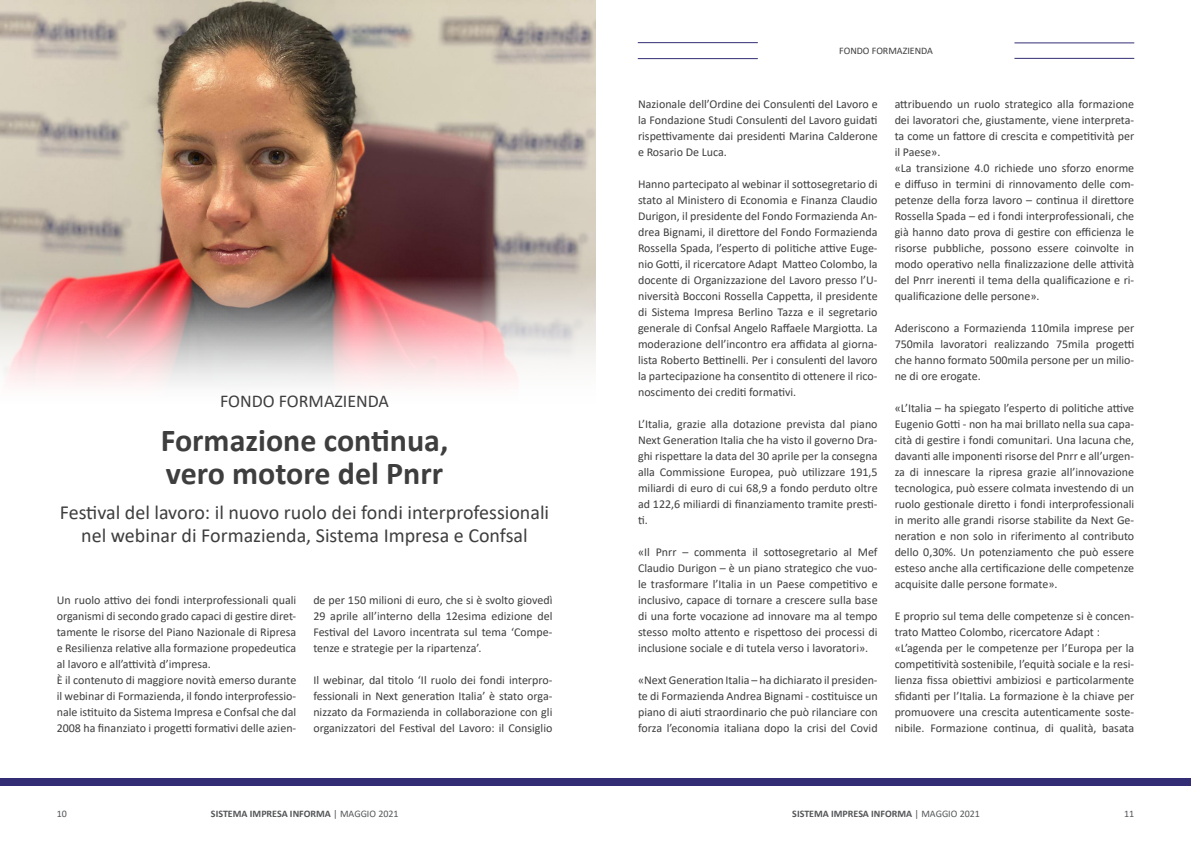
<style>
.page{position:relative;width:1191px;height:842px;background:#fff}
.page>*{position:absolute;margin:0;border:0;box-sizing:border-box;transform-origin:0 0}
.titolo{font:700 32px/33px "Calibri";color:#3e3e3f}
.sottotitolo{font:20px/23px "Calibri";color:#3e3e3f;text-align:center}
.titolo-2{font:18px "Calibri";color:#3e3e3f}
.testo{font:12px/16px "Calibri";color:#3e3e3f;text-align:justify}
.data{font:700 10px "Calibri";color:#545557}
.t1{font:10px "Calibri";color:#3e3e3f}
.t2{font:10px "Calibri";color:#545557}
.s1{font-weight:400}
</style>
<div class="page">
<div style="left:595px;top:778px;width:596px;height:7px;background:#322d74"></div>
<hr style="left:1014px;top:58px;width:120px;height:1px;background:#322d74">
<div style="left:0;top:778px;width:595px;height:7px;background:#322d74"></div>
<hr style="left:1014px;top:43px;width:120px;height:1px;background:#322d74">
<hr style="left:638px;top:58px;width:120px;height:1px;background:#322d74">
<hr style="left:638px;top:42px;width:120px;height:1px;background:#322d74">
<img style="left:0;top:0;width:595px;height:385px">
<p class="titolo-2" style="left:220px;top:388px;width:170px">FONDO FORMAZIENDA</p>
<p class="titolo" style="left:161px;top:423px;width:289px">Formazione continua, vero motore del Pnrr</p>
<p class="sottotitolo" style="left:60px;top:500px;width:491px">Festival del lavoro: il nuovo ruolo dei fondi interprofessionali nel webinar di Formazienda, Sistema Impresa e Confsal</p>
<p class="testo" style="left:57px;top:591px;width:241px">Un ruolo attivo dei fondi interprofessionali quali organismi di secondo grado capaci di gestire diret&shy;tamente le risorse del Piano Nazionale di Ripresa e Resilienza relative alla formazione propedeutica al lavoro e all’attività d’impresa.</p>
<p class="testo" style="left:57px;top:671px;width:241px">È il contenuto di maggiore novità emerso durante il webinar di Formazienda, il fondo interprofessio&shy;nale istituito da Sistema Impresa e Confsal che dal 2008 ha finanziato i progetti formativi delle azien-</p>
<p class="testo" style="left:313px;top:591px;width:241px">de per 150 milioni di euro, che si è svolto giovedì 29 aprile all’interno della 12esima edizione del Festival del Lavoro incentrata sul tema ‘Compe&shy;tenze e strategie per la ripartenza’.</p>
<p class="testo" style="left:313px;top:671px;width:241px">Il webinar, dal titolo ‘Il ruolo dei fondi interpro&shy;fessionali in Next generation Italia’ è stato orga&shy;nizzato da Formazienda in collaborazione con gli organizzatori del Festival del Lavoro: il Consiglio</p>
<p class="t1" style="left:839px;top:44px;width:95px">FONDO FORMAZIENDA</p>
<p class="testo" style="left:638px;top:96px;width:241px">Nazionale dell’Ordine dei Consulenti del Lavoro e la Fondazione Studi Consulenti del Lavoro guidati rispettivamente dai presidenti Marina Calderone e Rosario De Luca.</p>
<p class="testo" style="left:638px;top:176px;width:241px">Hanno partecipato al webinar il sottosegretario di stato al Ministero di Economia e Finanza Claudio Durigon, il presidente del Fondo Formazienda An&shy;drea Bignami, il direttore del Fondo Formazienda Rossella Spada, l’esperto di politiche attive Euge&shy;nio Gotti, il ricercatore Adapt Matteo Colombo, la docente di Organizzazione del Lavoro presso l’U&shy;niversità Bocconi Rossella Cappetta, il presidente di Sistema Impresa Berlino Tazza e il segretario generale di Confsal Angelo Raffaele Margiotta. La moderazione dell’incontro era affidata al giorna&shy;lista Roberto Bettinelli. Per i consulenti del lavoro la partecipazione ha consentito di ottenere il rico&shy;noscimento dei crediti formativi.</p>
<p class="testo" style="left:638px;top:416px;width:241px">L’Italia, grazie alla dotazione prevista dal piano Next Generation Italia che ha visto il governo Dra&shy;ghi rispettare la data del 30 aprile per la consegna alla Commissione Europea, può utilizzare 191,5 miliardi di euro di cui 68,9 a fondo perduto oltre ad 122,6 miliardi di finanziamento tramite presti&shy;ti.</p>
<p class="testo" style="left:638px;top:544px;width:241px">«Il Pnrr – commenta il sottosegretario al Mef Claudio Durigon – è un piano strategico che vuo&shy;le trasformare l’Italia in un Paese competitivo e inclusivo, capace di tornare a crescere sulla base di una forte vocazione ad innovare ma al tempo stesso molto attento e rispettoso dei processi di inclusione sociale e di tutela verso i lavoratori».</p>
<p class="testo" style="left:638px;top:672px;width:241px">«Next Generation Italia – ha dichiarato il presiden&shy;te di Formazienda Andrea Bignami - costituisce un piano di aiuti straordinario che può rilanciare con forza l’economia italiana dopo la crisi del Covid</p>
<p class="testo" style="left:894px;top:96px;width:241px">attribuendo un ruolo strategico alla formazione dei lavoratori che, giustamente, viene interpreta&shy;ta come un fattore di crescita e competitività per il Paese».</p>
<p class="testo" style="left:894px;top:160px;width:241px">«La transizione 4.0 richiede uno sforzo enorme e diffuso in termini di rinnovamento delle com&shy;petenze della forza lavoro – continua il direttore Rossella Spada – ed i fondi interprofessionali, che già hanno dato prova di gestire con efficienza le risorse pubbliche, possono essere coinvolte in modo operativo nella finalizzazione delle attività del Pnrr inerenti il tema della qualificazione e ri&shy;qualificazione delle persone».</p>
<p class="testo" style="left:894px;top:320px;width:241px">Aderiscono a Formazienda 110mila imprese per 750mila lavoratori realizzando 75mila progetti che hanno formato 500mila persone per un milio&shy;ne di ore erogate.</p>
<p class="testo" style="left:894px;top:400px;width:241px">«L’Italia – ha spiegato l’esperto di politiche attive Eugenio Gotti - non ha mai brillato nella sua capa&shy;cità di gestire i fondi comunitari. Una lacuna che, davanti alle imponenti risorse del Pnrr e all’urgen&shy;za di innescare la ripresa grazie all’innovazione tecnologica, può essere colmata investendo di un ruolo gestionale diretto i fondi interprofessionali in merito alle grandi risorse stabilite da Next Ge&shy;neration e non solo in riferimento al contributo dello 0,30%. Un potenziamento che può essere esteso anche alla certificazione delle competenze acquisite dalle persone formate».</p>
<p class="testo" style="left:894px;top:608px;width:241px">E proprio sul tema delle competenze si è concen&shy;trato Matteo Colombo, ricercatore Adapt :</p>
<p class="testo" style="left:894px;top:640px;width:241px">«L’agenda per le competenze per l’Europa per la competitività sostenibile, l’equità sociale e la resi&shy;lienza fissa obiettivi ambiziosi e particolarmente sfidanti per l’Italia. La formazione è la chiave per promuovere una crescita autenticamente soste&shy;nibile. Formazione continua, di qualità, basata</p>
<p class="data" style="left:211px;top:807px;width:189px">SISTEMA IMPRESA INFORMA <span class="s1">| MAGGIO 2021</span></p>
<p class="data" style="left:792px;top:807px;width:189px">SISTEMA IMPRESA INFORMA <span class="s1">| MAGGIO 2021</span></p>
<p class="t2" style="left:57px;top:807px;width:12px">10</p>
<p class="t2" style="left:1124px;top:807px;width:12px">11</p>
</div>
